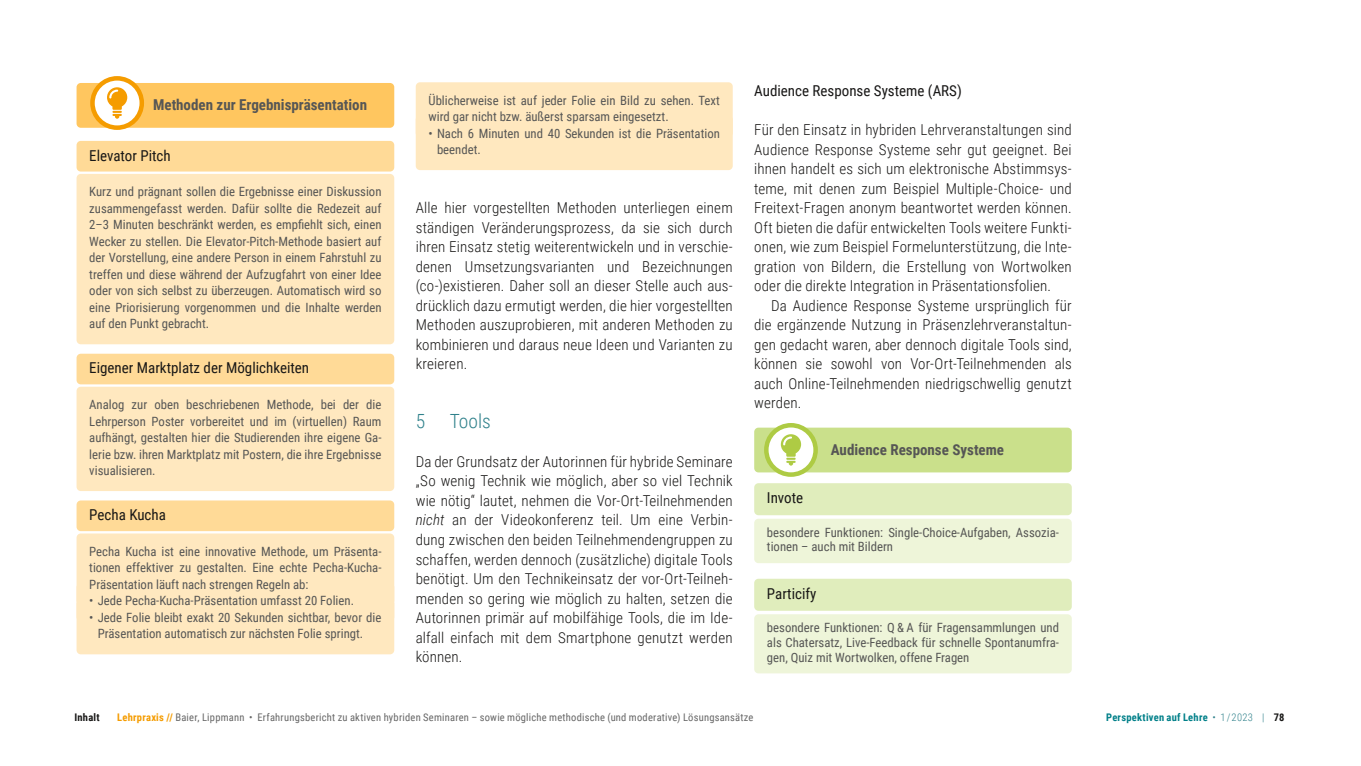
<style>
.page{position:relative;width:1361px;height:766px;background:#fff}
.page>*{position:absolute;margin:0;border:0;box-sizing:border-box;transform-origin:0 0}
.Ü2{font:300 19.5px "Roboto Condensed";color:#2f818b}
.Copy_erste_10_13{font:300 15px/19.5px "Roboto Condensed";letter-spacing:.01em;color:#181716;text-align:justify}
.Copy_zweite_10_13{font:300 15px/19.5px "Roboto Condensed";letter-spacing:.01em;color:#181716;text-align:justify}
.Fenster_Methoden_Übe{font:15px "Roboto Condensed";color:#181716}
.Fenster_Tools_Fenste{font:700 15px "Roboto Condensed";color:#565655}
.U5_ohne_Einzug{font:15px "Roboto Condensed";color:#181716}
.Fenster_Tools_Übersc{font:15px "Roboto Condensed";color:#181716}
.Fenster_Methoden_Cop{font:12.75px/16.5px "Roboto Condensed";color:#565655;text-align:justify}
.Fenster_Tools_Copy{font:12.75px/14.7px "Roboto Condensed";color:#565655}
.t1{font:10.5px "Roboto Condensed";letter-spacing:.02em;color:#666}
.t2{font:700 10.5px "Roboto Condensed";letter-spacing:.02em;color:#008089}
.t3{font:700 10.5px "Roboto Condensed";letter-spacing:.02em;color:#181716}
.s1{color:#5c5c5c}
.s2{font-style:italic}
.s3{font-weight:700;color:#f59c00}
.s4{font-weight:300;color:#2f818b}
.s5{color:#181716}
</style>
<div class="page">
<div style="left:77px;top:83px;width:317px;height:45px;background:#ffc65f;border-radius:4px"></div>
<div style="left:77px;top:141px;width:317px;height:30px;background:#ffda97;border-radius:4px"></div>
<div style="left:77px;top:174px;width:317px;height:170px;background:#ffe8bf;border-radius:4px"></div>
<div style="left:77px;top:353px;width:317px;height:31px;background:#ffda97;border-radius:4px"></div>
<div style="left:77px;top:386px;width:317px;height:105px;background:#ffe8bf;border-radius:4px"></div>
<div style="left:77px;top:500px;width:317px;height:31px;background:#ffda97;border-radius:4px"></div>
<div style="left:77px;top:533px;width:317px;height:71px;background:#ffe8bf;border-radius:4px"></div>
<div style="left:77px;top:599px;width:317px;height:55px;background:#ffe8bf;border-radius:4px"></div>
<div style="left:416px;top:82px;width:317px;height:55px;background:#ffe8bf;border-radius:4px"></div>
<div style="left:416px;top:115px;width:317px;height:55px;background:#ffe8bf;border-radius:4px"></div>
<div style="left:754px;top:427px;width:317px;height:45px;background:#cae08b;border-radius:4px"></div>
<div style="left:754px;top:483px;width:317px;height:32px;background:#e0edbc;border-radius:4px"></div>
<div style="left:754px;top:518px;width:317px;height:45px;background:#eef5d9;border-radius:4px"></div>
<div style="left:754px;top:578px;width:317px;height:32px;background:#e0edbc;border-radius:4px"></div>
<div style="left:754px;top:614px;width:317px;height:59px;background:#eef5d9;border-radius:4px"></div>
<svg style="left:92px;top:78px;width:50px;height:50px"></svg>
<div style="left:90px;top:76px;width:54px;height:54px;border:4px solid #f59c00;border-radius:50%"></div>
<svg style="left:107px;top:87px;width:20px;height:32px"></svg>
<svg style="left:766px;top:425px;width:49px;height:49px"></svg>
<div style="left:764px;top:423px;width:54px;height:53px;border:4px solid #aecb44;border-radius:50%"></div>
<svg style="left:781px;top:434px;width:20px;height:31px"></svg>
<p class="Fenster_Tools_Fenste" style="left:153px;top:94px;width:215px">Methoden zur Ergebnispräsentation</p>
<p class="Fenster_Methoden_Übe" style="left:89px;top:145px;width:83px">Elevator Pitch</p>
<p class="Fenster_Methoden_Cop" style="left:89px;top:183px;width:294px">Kurz und prägnant sollen die Ergebnisse einer Diskussion zusammengefasst werden. Dafür sollte die Redezeit auf 2–3 Minuten beschränkt werden, es empfiehlt sich, einen Wecker zu stellen. Die Elevator-Pitch-Methode basiert auf der Vorstellung, eine andere Person in einem Fahrstuhl zu treffen und diese während der Aufzugfahrt von einer Idee oder von sich selbst zu überzeugen. Automatisch wird so eine Priorisierung vorgenommen und die Inhalte werden auf den Punkt gebracht.</p>
<p class="Fenster_Methoden_Übe" style="left:89px;top:357px;width:221px">Eigener Marktplatz der Möglichkeiten</p>
<p class="Fenster_Methoden_Cop" style="left:89px;top:395px;width:294px">Analog zur oben beschriebenen Methode, bei der die Lehrperson Poster vorbereitet und im (virtuellen) Raum aufhängt, gestalten hier die Studierenden ihre eigene Ga&shy;lerie bzw. ihren Marktplatz mit Postern, die ihre Ergebnisse visualisieren.</p>
<p class="Fenster_Methoden_Übe" style="left:89px;top:504px;width:78px">Pecha Kucha</p>
<p class="Fenster_Methoden_Cop" style="left:89px;top:542px;width:294px">Pecha Kucha ist eine innovative Methode, um Präsenta&shy;tionen effektiver zu gestalten. Eine echte Pecha-Kucha-Präsentation läuft nach strengen Regeln ab:</p>
<p class="Fenster_Methoden_Cop" style="left:89px;top:592px;width:266px">• Jede Pecha-Kucha<span class="s1">-</span>Präsentation umfasst 20 Folien.</p>
<p class="Fenster_Methoden_Cop" style="left:98px;top:608px;width:285px;text-indent:-9px">• Jede Folie bleibt exakt 20 Sekunden sichtbar, bevor die<br>Präsentation automatisch zur nächsten Folie springt.</p>
<p class="Fenster_Methoden_Cop" style="left:428px;top:91px;width:293px">Üblicherweise ist auf jeder Folie ein Bild zu sehen. Text wird gar nicht bzw. äußerst sparsam eingesetzt.</p>
<p class="Fenster_Methoden_Cop" style="left:437px;top:124px;width:284px;text-indent:-9px">• Nach 6 Minuten und 40 Sekunden ist die Präsentation beendet.</p>
<p class="Copy_erste_10_13" style="left:416px;top:197px;width:318px">Alle hier vorgestellten Methoden unterliegen einem ständigen Veränderungsprozess, da sie sich durch ihren Einsatz stetig weiterentwickeln und in verschie&shy;denen Umsetzungsvarianten und Bezeichnungen (co-)existieren. Daher soll an dieser Stelle auch aus&shy;drücklich dazu ermutigt werden, die hier vorgestellten Methoden auszuprobieren, mit anderen Methoden zu kombinieren und daraus neue Ideen und Varianten zu kreieren.</p>
<p class="Ü2" style="left:416px;top:407px;width:11px">5</p>
<p class="Ü2" style="left:450px;top:407px;width:43px">Tools</p>
<p class="Copy_erste_10_13" style="left:416px;top:451px;width:318px">Da der Grundsatz der Autorinnen für hybride Seminare „So wenig Technik wie möglich, aber so viel Technik wie nötig“ lautet, nehmen die Vor-Ort-Teilnehmenden <span class="s2">nicht</span> an der Videokonferenz teil. Um eine Verbin&shy;dung zwischen den beiden Teilnehmendengruppen zu schaffen, werden dennoch (zusätzliche) digitale Tools benötigt. Um den Technikeinsatz der vor-Ort-Teilneh&shy;menden so gering wie möglich zu halten, setzen die Autorinnen primär auf mobilfähige Tools, die im Ide&shy;alfall einfach mit dem Smartphone genutzt werden können.</p>
<p class="U5_ohne_Einzug" style="left:754px;top:80px;width:209px">Audience Response Systeme (ARS)</p>
<p class="Copy_erste_10_13" style="left:754px;top:119px;width:319px">Für den Einsatz in hybriden Lehrveranstaltungen sind Audience Response Systeme sehr gut geeignet. Bei ihnen handelt es sich um elektronische Abstimmsys&shy;teme, mit denen zum Beispiel Multiple-Choice- und Freitext-Fragen anonym beantwortet werden können.<br>Oft bieten die dafür entwickelten Tools weitere Funkti&shy;onen, wie zum Beispiel Formelunterstützung, die Inte&shy;gration von Bildern, die Erstellung von Wortwolken oder die direkte Integration in Präsentationsfolien.</p>
<p class="Copy_zweite_10_13" style="left:754px;top:295px;width:319px;text-indent:17px">Da Audience Response Systeme ursprünglich für die ergänzende Nutzung in Präsenzlehrveranstaltun&shy;gen gedacht waren, aber dennoch digitale Tools sind, können sie sowohl von Vor-Ort-Teilnehmenden als auch Online-Teilnehmenden niedrigschwellig genutzt werden.</p>
<p class="Fenster_Tools_Fenste" style="left:831px;top:439px;width:175px">Audience Response Systeme</p>
<p class="Fenster_Tools_Übersc" style="left:767px;top:487px;width:38px">Invote</p>
<p class="Fenster_Tools_Copy" style="left:767px;top:524px;width:293px">besondere Funktionen: Single-Choice-Aufgaben, Assozia&shy;tionen – auch mit Bildern</p>
<p class="Fenster_Tools_Übersc" style="left:767px;top:582px;width:51px">Particify</p>
<p class="Fenster_Tools_Copy" style="left:767px;top:619px;width:293px;text-align:justify">besondere Funktionen: Q &amp; A für Fragensammlungen und als Chatersatz, Live-Feedback für schnelle Spontanumfra&shy;gen, Quiz mit Wortwolken, offene Fragen</p>
<p class="t3" style="left:74px;top:709px;width:27px">Inhalt</p>
<p class="t1" style="left:117px;top:709px;width:638px"><span class="s3">Lehrpraxis //</span> Baier, Lippmann • Erfahrungsbericht zu aktiven hybriden Seminaren – sowie mögliche methodische (und moderative) Lösungsansätze</p>
<p class="t2" style="left:1106px;top:709px;width:180px">Perspektiven auf Lehre <span class="s4">• 1 / 2023 |</span> <span class="s5">78</span></p>
</div>
